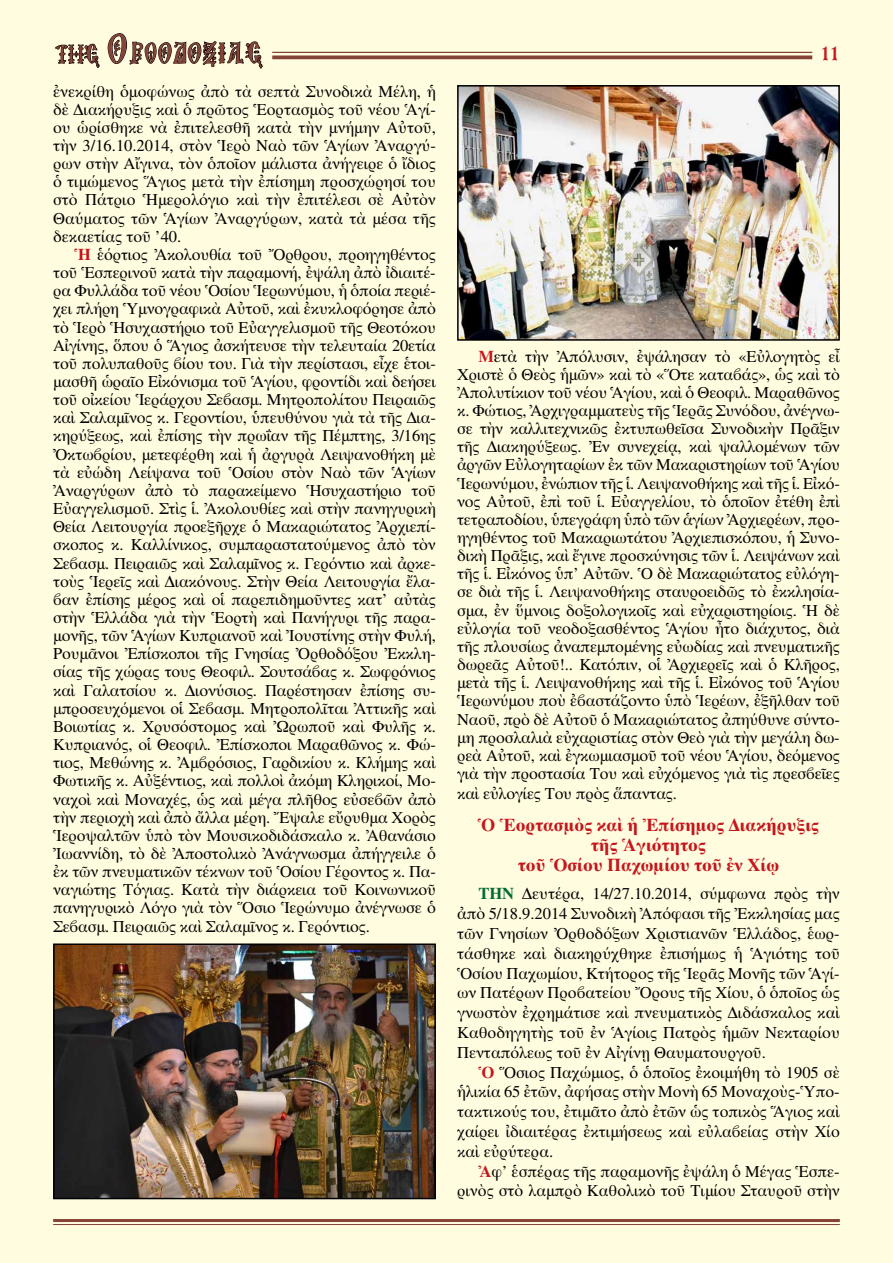
<style>
.page{position:relative;width:893px;height:1263px;background:#fffcdf}
.page>*{position:absolute;margin:0;border:0;box-sizing:border-box;transform-origin:0 0}
.t1{font:27px "Mg Agia Sofia UC Normal";letter-spacing:.05em;color:#854337}
.t2{font:19.5px "BYZIMAK";color:#c4161c}
.t3{font:700 18px/19.8px "CTOS Times Pro";color:#c4161c;text-align:center}
.t4{font:16.5px/18.1px "CTOS Times Pro";color:#000;text-align:justify}
.s1{font-size:24px}
.s2{font-size:39px}
.s3{font-weight:700;color:#c4161c}
.s4{font-weight:700;color:#006c32}
</style>
<div class="page">
<hr style="left:272px;top:52px;width:540px;height:1px;background:#854337">
<hr style="left:272px;top:56px;width:540px;height:3px;background:#854337">
<hr style="left:53px;top:1219px;width:787px;height:3px;background:#854337">
<hr style="left:53px;top:1224px;width:787px;height:1px;background:#854337">
<svg style="left:55px;top:41px;width:45px;height:27px"></svg>
<svg style="left:107px;top:33px;width:156px;height:117px;background:#eae7cd"></svg>
<img style="left:56px;top:946px;width:377px;height:250px">
<div style="left:53px;top:943px;width:383px;height:256px;border:2px solid #000"></div>
<img style="left:460px;top:88px;width:377px;height:250px">
<div style="left:457px;top:85px;width:383px;height:256px;border:2px solid #000"></div>
<h1 class="t1" style="left:56px;top:41px;width:209px"><span class="s1">ΤΗΣ</span> <span class="s2">Ο</span>ΡΘΟΔΟΞΙΑΣ</h1>
<p class="t4" style="left:53px;top:82px;width:384px">ἐνεκρίθη ὁμοφώνως ἀπὸ τὰ σεπτὰ Συνοδικὰ Μέλη, ἡ δὲ Διακήρυξις καὶ ὁ πρῶτος Ἑορτασμὸς τοῦ νέου Ἁγί&shy;ου ὡρίσθηκε νὰ ἐπιτελεσθῆ κατὰ τὴν μνήμην Αὐτοῦ, τὴν 3/16.10.2014, στὸν Ἱερὸ Ναὸ τῶν Ἁγίων Ἀναργύ&shy;ρων στὴν Αἴγινα, τὸν ὁποῖον μάλιστα ἀνήγειρε ὁ ἴδιος ὁ τιμώμενος Ἅγιος μετὰ τὴν ἐπίσημη προσχώρησί του στὸ Πάτριο Ἡμερολόγιο καὶ τὴν ἐπιτέλεσι σὲ Αὐτὸν Θαύματος τῶν Ἁγίων Ἀναργύρων, κατὰ τὰ μέσα τῆς δεκαετίας τοῦ ’40.</p>
<p class="t4" style="left:53px;top:245px;width:384px;text-indent:21px"><span class="s3">Ἡ</span> ἑόρτιος Ἀκολουθία τοῦ Ὄρθρου, προηγηθέντος τοῦ Ἑσπερινοῦ κατὰ τὴν παραμονή, ἐψάλη ἀπὸ ἰδιαιτέ&shy;ρα Φυλλάδα τοῦ νέου Ὁσίου Ἱερωνύμου, ἡ ὁποία περιέ&shy;χει πλήρη Ὑμνογραφικὰ Αὐτοῦ, καὶ ἐκυκλοφόρησε ἀπὸ τὸ Ἱερὸ Ἡσυχαστήριο τοῦ Εὐαγγελισμοῦ τῆς Θεοτόκου Αἰγίνης, ὅπου ὁ Ἅγιος ἀσκήτευσε τὴν τελευταία 20ετία τοῦ πολυπαθοῦς βίου του. Γιὰ τὴν περίστασι, εἶχε ἑτοι&shy;μασθῆ ὡραῖο Εἰκόνισμα τοῦ Ἁγίου, φροντίδι καὶ δεήσει τοῦ οἰκείου Ἱεράρχου Σεβασμ. Μητροπολίτου Πειραιῶς καὶ Σαλαμῖνος κ. Γεροντίου, ὑπευθύνου γιὰ τὰ τῆς Δια&shy;κηρύξεως, καὶ ἐπίσης τὴν πρωΐαν τῆς Πέμπτης, 3/16ης Ὀκτωβρίου, μετεφέρθη καὶ ἡ ἀργυρὰ Λειψανοθήκη μὲ τὰ εὐώδη Λείψανα τοῦ Ὁσίου στὸν Ναὸ τῶν Ἁγίων Ἀναργύρων ἀπὸ τὸ παρακείμενο Ἡσυχαστήριο τοῦ Εὐαγγελισμοῦ. Στὶς ἱ. Ἀκολουθίες καὶ στὴν πανηγυρικὴ Θεία Λειτουργία προεξῆρχε ὁ Μακαριώτατος Ἀρχιεπί&shy;σκοπος κ. Καλλίνικος, συμπαραστατούμενος ἀπὸ τὸν Σεβασμ. Πειραιῶς καὶ Σαλαμῖνος κ. Γερόντιο καὶ ἀρκε&shy;τοὺς Ἱερεῖς καὶ Διακόνους. Στὴν Θεία Λειτουργία ἔλα&shy;βαν ἐπίσης μέρος καὶ οἱ παρεπιδημοῦντες κατ’ αὐτὰς στὴν Ἑλλάδα γιὰ τὴν Ἑορτὴ καὶ Πανήγυρι τῆς παρα&shy;μονῆς, τῶν Ἁγίων Κυπριανοῦ καὶ Ἰουστίνης στὴν Φυλή, Ρουμᾶνοι Ἐπίσκοποι τῆς Γνησίας Ὀρθοδόξου Ἐκκλη&shy;σίας τῆς χώρας τους Θεοφιλ. Σουτσάβας κ. Σωφρόνιος καὶ Γαλατσίου κ. Διονύσιος. Παρέστησαν ἐπίσης συ&shy;μπροσευχόμενοι οἱ Σεβασμ. Μητροπολῖται Ἀττικῆς καὶ Βοιωτίας κ. Χρυσόστομος καὶ Ὠρωποῦ καὶ Φυλῆς κ.<br>Κυπριανός, οἱ Θεοφιλ. Ἐπίσκοποι Μαραθῶνος κ. Φώ&shy;τιος, Μεθώνης κ. Ἀμβρόσιος, Γαρδικίου κ. Κλήμης καὶ Φωτικῆς κ. Αὐξέντιος, καὶ πολλοὶ ἀκόμη Κληρικοί, Μο&shy;ναχοὶ καὶ Μοναχές, ὡς καὶ μέγα πλῆθος εὐσεβῶν ἀπὸ τὴν περιοχὴ καὶ ἀπὸ ἄλλα μέρη. Ἔψαλε εὔρυθμα Χορὸς Ἱεροψαλτῶν ὑπὸ τὸν Μουσικοδιδάσκαλο κ. Ἀθανάσιο Ἰωαννίδη, τὸ δὲ Ἀποστολικὸ Ἀνάγνωσμα ἀπήγγειλε ὁ ἐκ τῶν πνευματικῶν τέκνων τοῦ Ὁσίου Γέροντος κ. Πα&shy;ναγιώτης Τόγιας. Κατὰ τὴν διάρκεια τοῦ Κοινωνικοῦ πανηγυρικὸ Λόγο γιὰ τὸν Ὅσιο Ἱερώνυμο ἀνέγνωσε ὁ Σεβασμ. Πειραιῶς καὶ Σαλαμῖνος κ. Γερόντιος.</p>
<p class="t2" style="left:820px;top:42px;width:21px">11</p>
<p class="t4" style="left:457px;top:347px;width:384px;text-indent:21px"><span class="s3">Μ</span>ετὰ τὴν Ἀπόλυσιν, ἐψάλησαν τὸ «Εὐλογητὸς εἶ Χριστὲ ὁ Θεὸς ἡμῶν» καὶ τὸ «Ὅτε καταβάς», ὡς καὶ τὸ Ἀπολυτίκιον τοῦ νέου Ἁγίου, καὶ ὁ Θεοφιλ. Μαραθῶνος κ. Φώτιος, Ἀρχιγραμματεὺς τῆς Ἱερᾶς Συνόδου, ἀνέγνω&shy;σε τὴν καλλιτεχνικῶς ἐκτυπωθεῖσα Συνοδικὴν Πρᾶξιν τῆς Διακηρύξεως. Ἐν συνεχείᾳ, καὶ ψαλλομένων τῶν ἀργῶν Εὐλογηταρίων ἐκ τῶν Μακαριστηρίων τοῦ Ἁγίου Ἱερωνύμου, ἐνώπιον τῆς ἱ. Λειψανοθήκης καὶ τῆς ἱ. Εἰκό&shy;νος Αὐτοῦ, ἐπὶ τοῦ ἱ. Εὐαγγελίου, τὸ ὁποῖον ἐτέθη ἐπὶ τετραποδίου, ὑπεγράφη ὑπὸ τῶν ἁγίων Ἀρχιερέων, προ&shy;ηγηθέντος τοῦ Μακαριωτάτου Ἀρχιεπισκόπου, ἡ Συνο&shy;δικὴ Πρᾶξις, καὶ ἔγινε προσκύνησις τῶν ἱ. Λειψάνων καὶ τῆς ἱ. Εἰκόνος ὑπ’ Αὐτῶν. Ὁ δὲ Μακαριώτατος εὐλόγη&shy;σε διὰ τῆς ἱ. Λειψανοθήκης σταυροειδῶς τὸ ἐκκλησία&shy;σμα, ἐν ὕμνοις δοξολογικοῖς καὶ εὐχαριστηρίοις. Ἡ δὲ εὐλογία τοῦ νεοδοξασθέντος Ἁγίου ἦτο διάχυτος, διὰ τῆς πλουσίως ἀναπεμπομένης εὐωδίας καὶ πνευματικῆς δωρεᾶς Αὐτοῦ!.. Κατόπιν, οἱ Ἀρχιερεῖς καὶ ὁ Κλῆρος, μετὰ τῆς ἱ. Λειψανοθήκης καὶ τῆς ἱ. Εἰκόνος τοῦ Ἁγίου Ἱερωνύμου ποὺ ἐβαστάζοντο ὑπὸ Ἱερέων, ἐξῆλθαν τοῦ Ναοῦ, πρὸ δὲ Αὐτοῦ ὁ Μακαριώτατος ἀπηύθυνε σύντο&shy;μη προσλαλιὰ εὐχαριστίας στὸν Θεὸ γιὰ τὴν μεγάλη δω&shy;ρεὰ Αὐτοῦ, καὶ ἐγκωμιασμοῦ τοῦ νέου Ἁγίου, δεόμενος γιὰ τὴν προστασία Του καὶ εὐχόμενος γιὰ τὶς πρεσβεῖες</p>
<p class="t4" style="left:457px;top:784px;width:221px">καὶ εὐλογίες Του πρὸς ἅπαντας.</p>
<p class="t3" style="left:478px;top:815px;width:343px">Ὁ Ἑορτασμὸς καὶ ἡ Ἐπίσημος Διακήρυξις τῆς Ἁγιότητος<br>τοῦ Ὁσίου Παχωμίου τοῦ ἐν Χίῳ</p>
<p class="t4" style="left:457px;top:884px;width:384px;line-height:19.8px;text-indent:21px"><span class="s4">ΤΗΝ</span> Δευτέρα, 14/27.10.2014, σύμφωνα πρὸς τὴν ἀπὸ 5/18.9.2014 Συνοδικὴ Ἀπόφασι τῆς Ἐκκλησίας μας τῶν Γνησίων Ὀρθοδόξων Χριστιανῶν Ἑλλάδος, ἑωρ&shy;τάσθηκε καὶ διακηρύχθηκε ἐπισήμως ἡ Ἁγιότης τοῦ Ὁσίου Παχωμίου, Κτήτορος τῆς Ἱερᾶς Μονῆς τῶν Ἁγί&shy;ων Πατέρων Προβατείου Ὄρους τῆς Χίου, ὁ ὁποῖος ὡς γνωστὸν ἐχρημάτισε καὶ πνευματικὸς Διδάσκαλος καὶ Καθοδηγητὴς τοῦ ἐν Ἁγίοις Πατρὸς ἡμῶν Νεκταρίου Πενταπόλεως τοῦ ἐν Αἰγίνῃ Θαυματουργοῦ.</p>
<p class="t4" style="left:457px;top:1062px;width:384px;line-height:19.8px;text-indent:21px"><span class="s3">Ὁ</span> Ὅσιος Παχώμιος, ὁ ὁποῖος ἐκοιμήθη τὸ 1905 σὲ ἡλικία 65 ἐτῶν, ἀφήσας στὴν Μονὴ 65 Μοναχοὺς-Ὑπο&shy;τακτικούς του, ἐτιμᾶτο ἀπὸ ἐτῶν ὡς τοπικὸς Ἅγιος καὶ χαίρει ἰδιαιτέρας ἐκτιμήσεως καὶ εὐλαβείας στὴν Χίο καὶ εὐρύτερα.</p>
<p class="t4" style="left:457px;top:1161px;width:384px;line-height:19.8px;text-align:right"><span class="s3">Ἀ</span>φ’ ἑσπέρας τῆς παραμονῆς ἐψάλη ὁ Μέγας Ἑσπε&shy;ρινὸς στὸ λαμπρὸ Καθολικὸ τοῦ Τιμίου Σταυροῦ στὴν</p>
</div>
